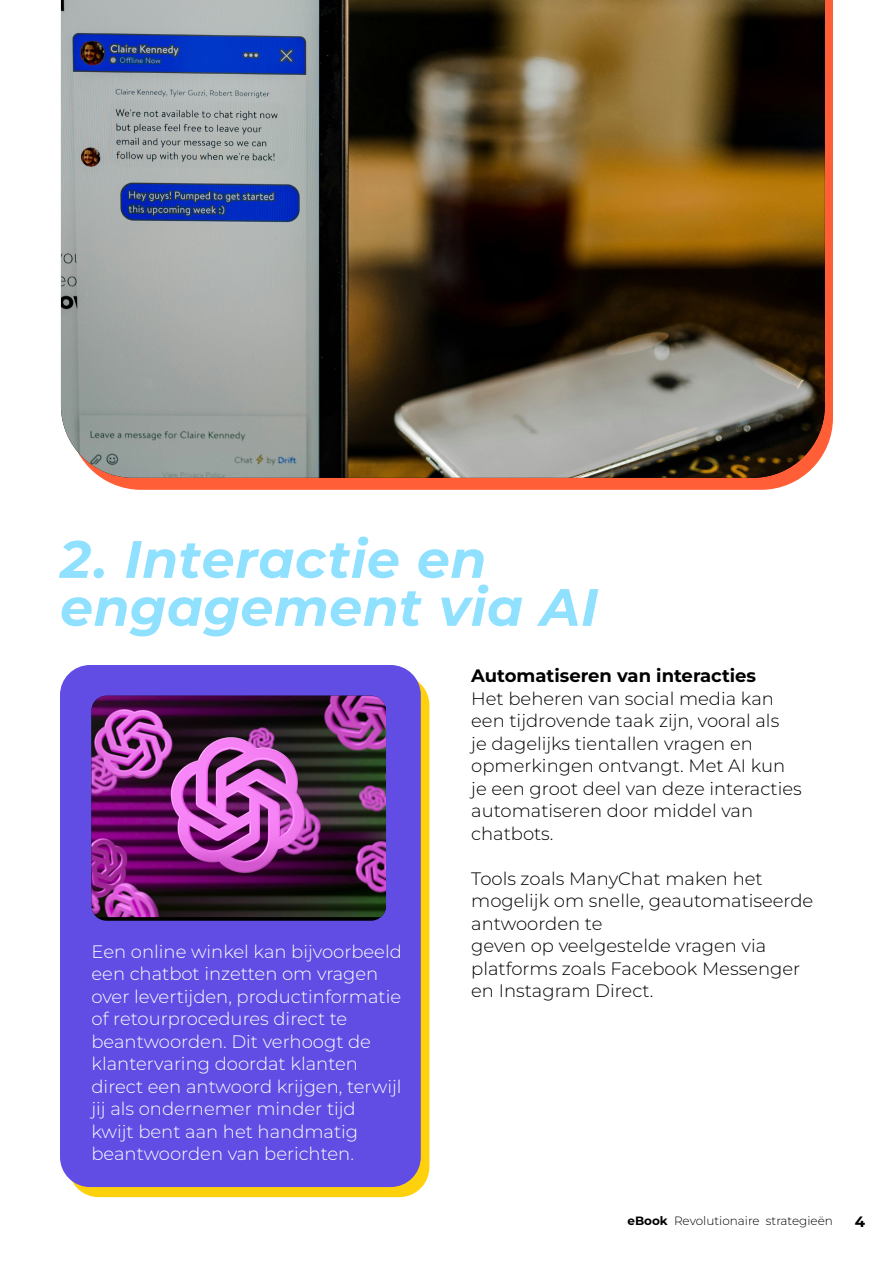
<style>
.page{position:relative;width:893px;height:1263px;background:#fff}
.page>*{position:absolute;margin:0;border:0;box-sizing:border-box;transform-origin:0 0}
.t1{font:italic 700 52.5px/48px "Montserrat";letter-spacing:.01em;color:#8fe1ff}
.t2{font:300 18px/22.5px "Montserrat";color:#000}
.t3{font:300 18px/22.5px "Montserrat";color:#fff}
.t4{font:700 18px "Montserrat";color:#000}
.t5{font:700 15px "Montserrat";color:#000}
.t6{font:300 12px "Montserrat";color:#000}
.s1{font-weight:700}
</style>
<div class="page">
<svg style="left:102px;top:0;width:731px;height:490px;background:#ff6c47"></svg>
<img style="left:61px;top:0;width:764px;height:478px">
<div style="left:69px;top:675px;width:360px;height:522px;background:#ffd10d;border-radius:30px"></div>
<div style="left:60px;top:665px;width:361px;height:522px;background:#614de3;border-radius:30px"></div>
<img style="left:92px;top:696px;width:294px;height:221px">
<h1 class="t1" style="left:60px;top:538px;width:540px">2. Interactie en engagement via AI</h1>
<p class="t3" style="left:91px;top:941px;width:312px">Een online winkel kan bijvoorbeeld een chatbot inzetten om vragen over levertijden, productinformatie of retourprocedures direct te beantwoorden. Dit verhoogt de klantervaring doordat klanten direct een antwoord krijgen, terwijl jij als ondernemer minder tijd kwijt bent aan het handmatig beantwoorden van berichten.</p>
<p class="t4" style="left:471px;top:668px;width:286px">Automatiseren van interacties</p>
<p class="t2" style="left:471px;top:688px;width:332px">Het beheren van social media kan een tijdrovende taak zijn, vooral als<br>je dagelijks tientallen vragen en opmerkingen ontvangt. Met AI kun je een groot deel van deze interacties automatiseren door middel van chatbots.</p>
<p class="t2" style="left:471px;top:868px;width:344px">Tools zoals ManyChat maken het mogelijk om snelle, geautomatiseerde antwoorden te<br>geven op veelgestelde vragen via platforms zoals Facebook Messenger en Instagram Direct.</p>
<p class="t6" style="left:627px;top:1215px;width:207px"><span class="s1">eBook</span> Revolutionaire strategieën</p>
<p class="t5" style="left:855px;top:1215px;width:12px">4</p>
</div>
